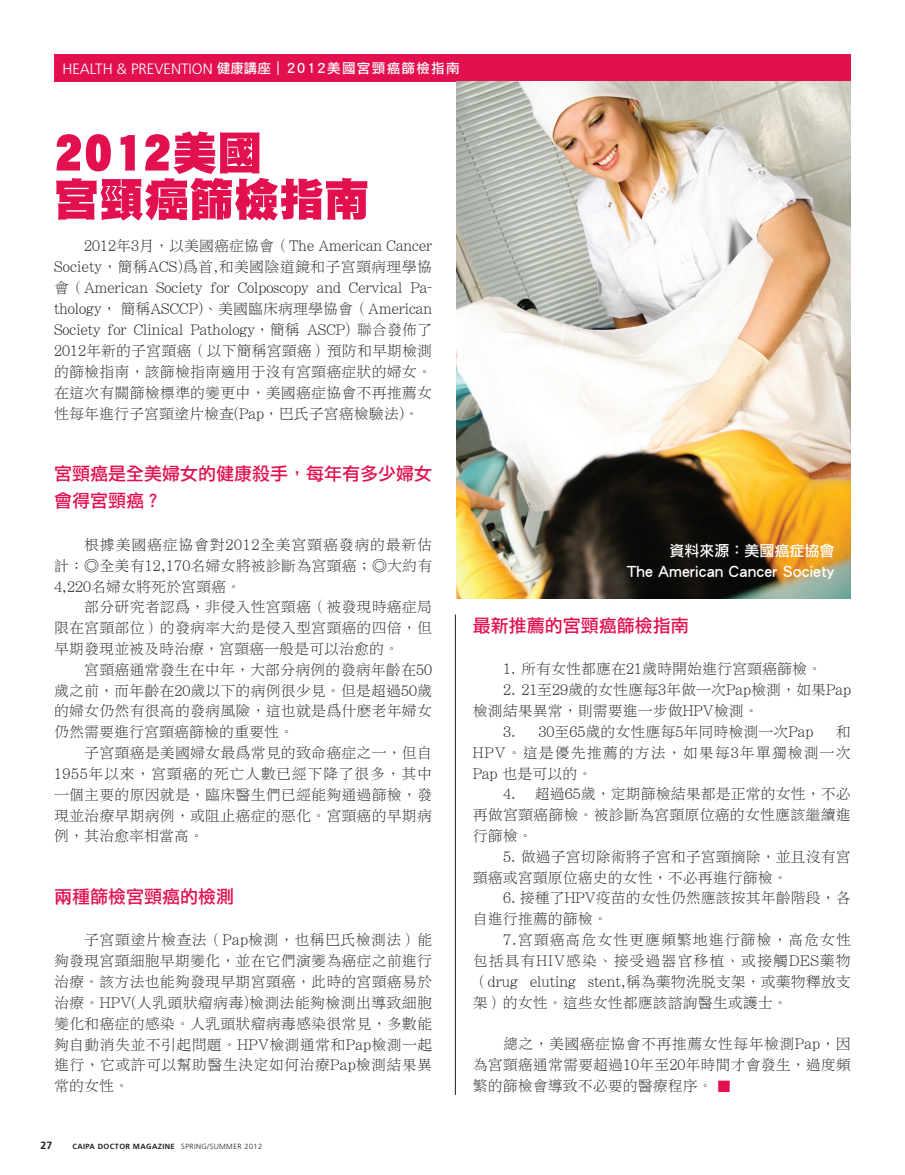
<style>
.page{position:relative;width:905px;height:1175px;background:#fff}
.page>*{position:absolute;margin:0;border:0;box-sizing:border-box;transform-origin:0 0}
.CD_7_Subs{font:18px/27px "Li Hei Pro";color:#e2104f}
.CD_7_text{font:15px/20.9px "Li Song Pro";color:#231f20;text-align:justify}
.text{font:15px/21px "Li Song Pro";letter-spacing:.005em;color:#231f20;text-align:justify}
.CD_7_text-2{font:15px/20.9px "Li Hei Pro";color:#fff;text-align:right}
.t1{font:300 15px "Frutiger";color:#fff}
.t2{font:13.5px "Li Hei Pro";letter-spacing:.1em;color:#fff}
.t3{font:700 10.5px "Frutiger";color:#231f20}
.t4{font:700 7.5px "Frutiger";letter-spacing:.05em;color:#231f20}
.s1{font-weight:300}
.s2{color:#e2104f}
</style>
<div class="page">
<hr style="left:455px;top:614px;width:1px;height:480px;background:#231f20">
<div style="left:54px;top:54px;width:796px;height:27px;background:#e2104f"></div>
<img style="left:456px;top:81px;width:394px;height:517px">
<svg style="left:56px;top:131px;width:311px;height:90px"></svg>
<p class="t2" style="left:159px;top:61px;width:189px">封面故事 | 乳腺癌的康復之路</p>
<p class="t2" style="left:217px;top:61px;width:244px">健康講座 | 2012美國宮頸癌篩檢指南</p>
<p class="t1" style="left:62px;top:60px;width:95px">COVER STO Y</p>
<p class="t1" style="left:62px;top:60px;width:152px">HEALTH &amp; PREVENTION</p>
<p class="text" style="left:54px;top:235px;width:380px;text-indent:30px">2012年3月，以美國癌症協會（The American Cancer Society，簡稱ACS)爲首,和美國陰道鏡和子宮頸病理學協會（American Society for Colposcopy and Cervical Pa&shy;thology， 簡稱ASCCP)、美國臨床病理學協會（American Society for Clinical Pathology，簡稱 ASCP) 聯合發佈了2012年新的子宮頸癌（以下簡稱宮頸癌）預防和早期檢測的篩檢指南，該篩檢指南適用于沒有宮頸癌症狀的婦女。在這次有關篩檢標準的變更中，美國癌症協會不再推薦女性每年進行子宮頸塗片檢查(Pap，巴氏子宮癌檢驗法)。</p>
<p class="CD_7_Subs" style="left:54px;top:461px;width:379px">宮頸癌是全美婦女的健康殺手，每年有多少婦女會得宮頸癌？</p>
<p class="CD_7_text" style="left:54px;top:534px;width:380px;text-indent:30px">根據美國癌症協會對2012全美宮頸癌發病的最新估計：◎全美有12,170名婦女將被診斷為宮頸癌；◎大約有4,220名婦女將死於宮頸癌。</p>
<p class="CD_7_text" style="left:54px;top:597px;width:379px;text-indent:30px">部分研究者認爲，非侵入性宮頸癌（被發現時癌症局限在宮頸部位）的發病率大約是侵入型宮頸癌的四倍，但早期發現並被及時治療，宮頸癌一般是可以治愈的。</p>
<p class="CD_7_text" style="left:54px;top:659px;width:380px;text-indent:30px">宮頸癌通常發生在中年，大部分病例的發病年齡在50歲之前，而年齡在20歲以下的病例很少見。但是超過50歲的婦女仍然有很高的發病風險，這也就是爲什麽老年婦女仍然需要進行宮頸癌篩檢的重要性。</p>
<p class="CD_7_text" style="left:54px;top:742px;width:379px;text-indent:30px">子宮頸癌是美國婦女最爲常見的致命癌症之一，但自1955年以來，宮頸癌的死亡人數已經下降了很多，其中一個主要的原因就是，臨床醫生們已經能夠通過篩檢，發現並治療早期病例，或阻止癌症的惡化。宮頸癌的早期病例，其治愈率相當高。</p>
<p class="CD_7_Subs" style="left:54px;top:883px;width:181px">兩種篩檢宮頸癌的檢測</p>
<p class="CD_7_text" style="left:54px;top:929px;width:380px;text-indent:30px">子宮頸塗片檢查法（Pap檢測，也稱巴氏檢測法）能夠發現宮頸細胞早期變化，並在它們演變為癌症之前進行治療。該方法也能夠發現早期宮頸癌，此時的宮頸癌易於治療。HPV(人乳頭狀瘤病毒)檢測法能夠檢測出導致細胞變化和癌症的感染。人乳頭狀瘤病毒感染很常見，多數能夠自動消失並不引起問題。HPV檢測通常和Pap檢測一起進行，它或許可以幫助醫生決定如何治療Pap檢測結果異常的女性。</p>
<p class="t3" style="left:40px;top:1139px;width:13px">27</p>
<p class="t4" style="left:72px;top:1142px;width:191px">CAIPA DOCTOR MAGAZINE <span class="s1">SPRING/SUMMER 2012</span></p>
<p class="CD_7_text-2" style="left:626px;top:540px;width:209px">資料來源：美國癌症協會<br>The American Cancer Society</p>
<p class="CD_7_Subs" style="left:472px;top:612px;width:217px">最新推薦的宮頸癌篩檢指南</p>
<p class="CD_7_text" style="left:503px;top:659px;width:320px">1. 所有女性都應在21歲時開始進行宮頸癌篩檢。</p>
<p class="CD_7_text" style="left:472px;top:679px;width:380px;text-indent:30px">2. 21至29歲的女性應每3年做一次Pap檢測，如果Pap檢測結果異常，則需要進一步做HPV檢測。</p>
<p class="CD_7_text" style="left:503px;top:721px;width:312px">3. 30至65歲的女性應每5年同時檢測一次Pap</p>
<p class="CD_7_text" style="left:472px;top:721px;width:379px;text-indent:363px">和HPV。這是優先推薦的方法，如果每3年單獨檢測一次Pap 也是可以的。</p>
<p class="CD_7_text" style="left:472px;top:783px;width:379px;text-indent:30px">4. 超過65歲，定期篩檢結果都是正常的女性，不必再做宮頸癌篩檢。被診斷為宮頸原位癌的女性應該繼續進行篩檢。</p>
<p class="CD_7_text" style="left:472px;top:846px;width:379px;text-indent:30px">5. 做過子宮切除術將子宮和子宮頸摘除，並且沒有宮頸癌或宮頸原位癌史的女性，不必再進行篩檢。</p>
<p class="CD_7_text" style="left:472px;top:887px;width:379px;text-indent:30px">6. 接種了HPV疫苗的女性仍然應該按其年齡階段，各自進行推薦的篩檢。</p>
<p class="CD_7_text" style="left:472px;top:929px;width:380px;text-indent:30px">7.宮頸癌高危女性更應頻繁地進行篩檢，高危女性包括具有HIV感染、接受過器官移植、或接觸DES藥物（drug eluting stent,稱為藥物洗脫支架，或藥物釋放支架）的女性。這些女性都應該諮詢醫生或護士。</p>
<p class="CD_7_text" style="left:472px;top:1033px;width:380px;text-indent:30px">總之，美國癌症協會不再推薦女性每年檢測Pap，因為宮頸癌通常需要超過10年至20年時間才會發生，過度頻繁的篩檢會導致不必要的醫療程序。 <span class="s2">■</span></p>
</div>
